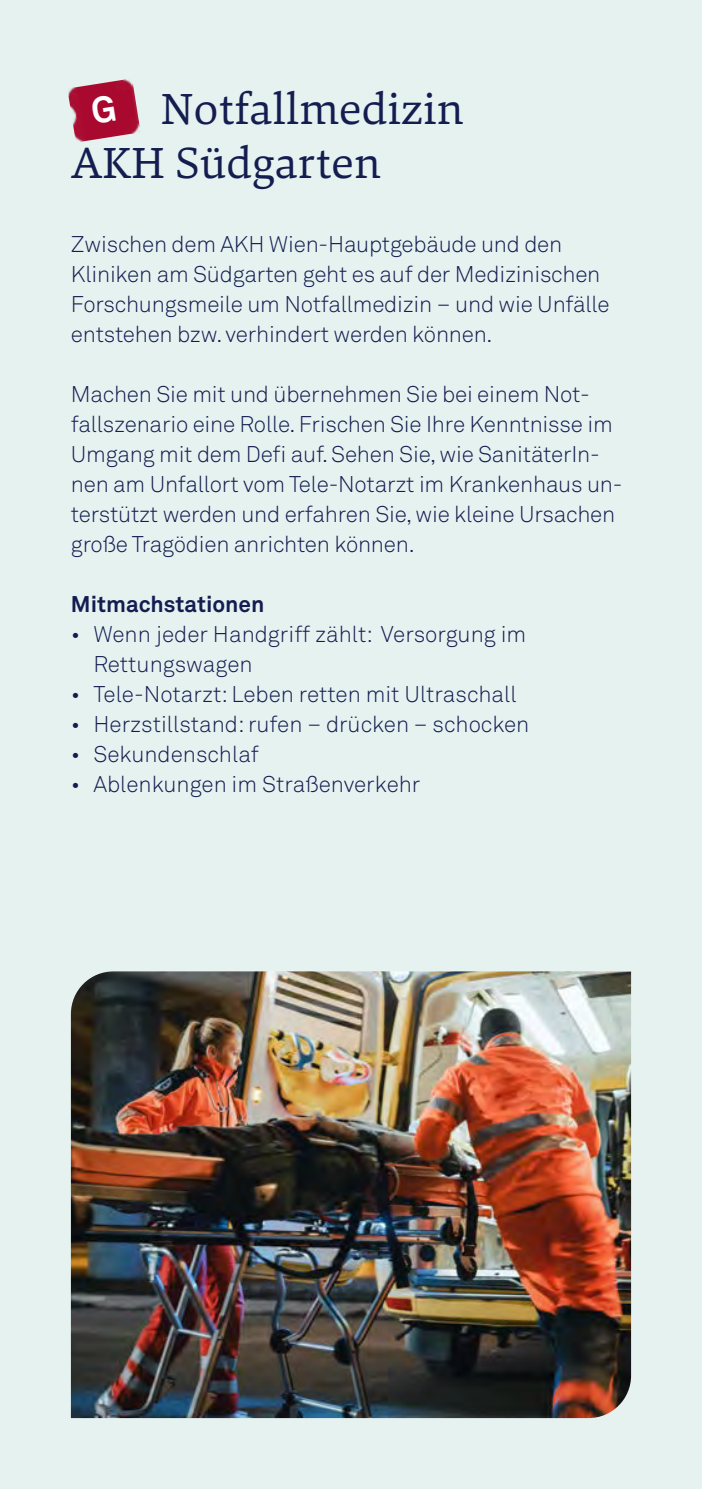
<style>
.page{position:relative;width:702px;height:1489px;background:#fff}
.page>*{position:absolute;margin:0;border:0;box-sizing:border-box;transform-origin:0 0}
.t1{font:45px "Danton";letter-spacing:.01em;color:#141d50}
.t2{font:300 22.5px/30px "Akkurat Pro";letter-spacing:-.01em;color:#141d50}
.t3{font:700 22.5px "Akkurat Pro";color:#141d50}
</style>
<div class="page">
<div style="left:0;top:0;width:702px;height:1488px;background:#e5f2f0"></div>
<img style="left:71px;top:971px;width:560px;height:446px">
<img style="left:68px;top:79px;width:72px;height:63px">
<svg style="left:91px;top:94px;width:25px;height:30px"></svg>
<p class="t1" style="left:161px;top:79px;width:304px">Notfallmedizin</p>
<p class="t1" style="left:71px;top:133px;width:311px">AKH Südgarten</p>
<p class="t2" style="left:71px;top:229px;width:540px">Zwischen dem AKH Wien-Hauptgebäude und den Kliniken am Südgarten geht es auf der Medizinischen Forschungsmeile um Notfallmedizin – und wie Unfälle entstehen bzw. verhindert werden können.</p>
<p class="t2" style="left:71px;top:379px;width:553px">Machen Sie mit und übernehmen Sie bei einem Not&shy;fallszenario eine Rolle. Frischen Sie Ihre Kenntnisse im Umgang mit dem Defi auf. Sehen Sie, wie SanitäterIn&shy;nen am Unfallort vom Tele-Notarzt im Krankenhaus un&shy;terstützt werden und erfahren Sie, wie kleine Ursachen große Tragödien anrichten können.</p>
<p class="t3" style="left:71px;top:590px;width:195px">Mitmachstationen</p>
<p class="t2" style="left:93px;top:619px;width:434px;text-indent:-22px">• Wenn jeder Handgriff zählt: Versorgung im<br>Rettungswagen</p>
<p class="t2" style="left:71px;top:679px;width:447px">• Tele-Notarzt: Leben retten mit Ultraschall</p>
<p class="t2" style="left:71px;top:709px;width:460px">• Herzstillstand: rufen – drücken – schocken</p>
<p class="t2" style="left:71px;top:739px;width:189px">• Sekundenschlaf</p>
<p class="t2" style="left:71px;top:769px;width:351px">• Ablenkungen im Straßenverkehr</p>
</div>
